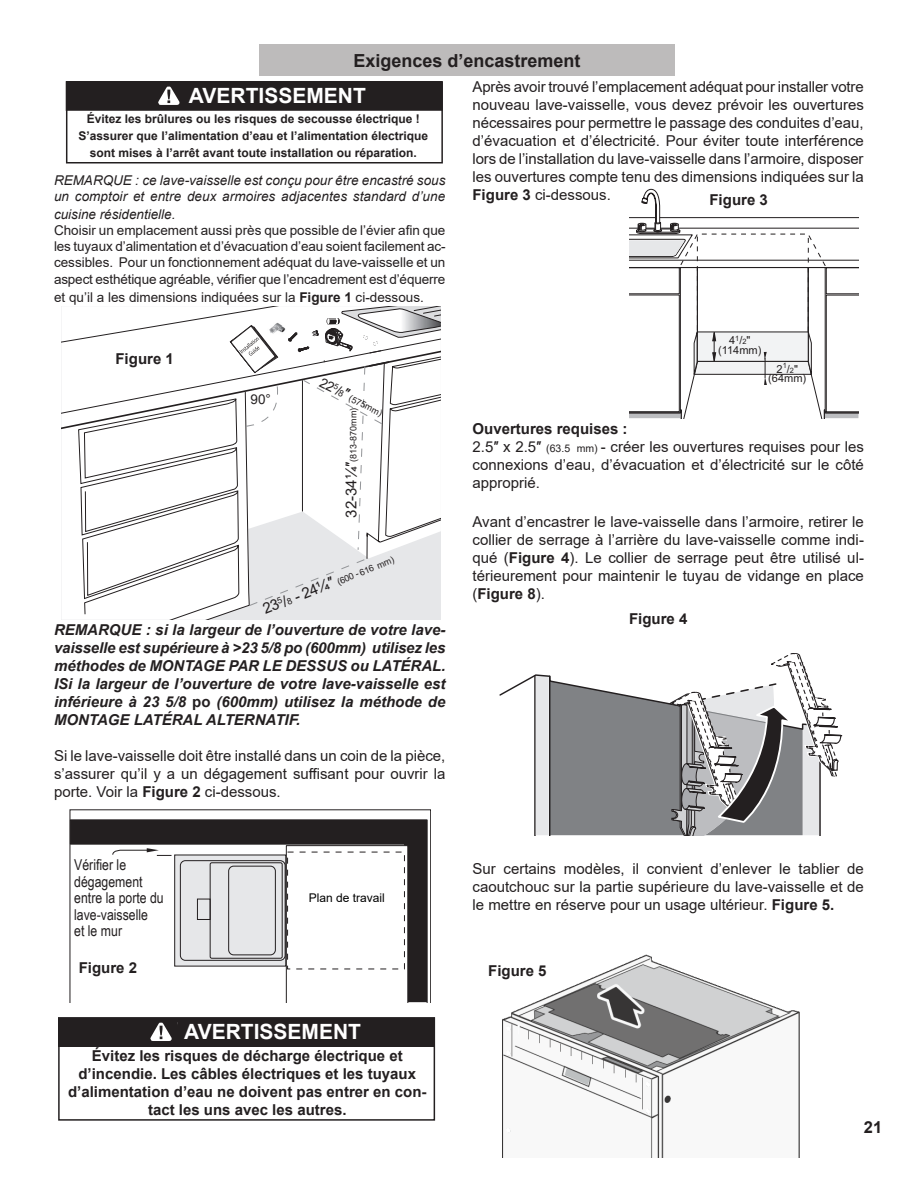
<style>
.page{position:relative;width:918px;height:1188px;background:#fff}
.page>*{position:absolute;margin:0;border:0;box-sizing:border-box;transform-origin:0 0}
.t1{font:900 28.5px "Helvetica";color:#fff;scale:.96 1}
.t2{font:700 21px "Arial";color:#fff}
.t3{font:700 18px "Arial";color:#231f20}
.t4{font:700 16.5px "Arial";color:#231f20}
.t5{font:15px/18px "Arial";color:#231f20;text-align:justify}
.t6{font:italic 700 15px/18px "Arial";color:#231f20;text-align:justify}
.t7{font:700 15px/18px "Arial";color:#231f20;text-align:center}
.Figures{font:15px/16.5px "Arial Narrow";color:#231f20}
.t8{font:13.5px/16.2px "Arial";letter-spacing:-.01em;color:#231f20;text-align:justify}
.t9{font:italic 13.5px/16.2px "Arial";color:#231f20}
.Warning_Caution_Text{font:700 12px/17.2px "Arial";color:#231f20;text-align:center}
.t10{font:12px "Arial";color:#000}
.t11{font:11.1px/9.9px "Arial";color:#231f20;text-align:center}
.t12{font:9px "Arial";color:#231f20}
.s1{font-weight:700}
.s2{font-size:13.5px}
.s3{font-size:15px}
.s4{font-style:normal}
.s5{font-size:7.35px}
.s6{font-size:10.5px}
</style>
<div class="page">
<img style="left:502px;top:954px;width:298px;height:204px">
<svg style="left:70px;top:809px;width:361px;height:193px"></svg>
<svg style="left:180px;top:845px;width:228px;height:157px"></svg>
<svg style="left:112px;top:848px;width:60px;height:36px"></svg>
<svg style="left:61px;top:606px;width:380px;height:14px"></svg>
<svg style="left:61px;top:306px;width:380px;height:300px"></svg>
<div style="left:259px;top:45px;width:415px;height:31px;background:#bdbbbb"></div>
<div style="left:66px;top:81px;width:377px;height:83px;border:2px solid #231f20"></div>
<div style="left:66px;top:82px;width:376px;height:28px;background:#231f20"></div>
<div style="left:66px;top:81px;width:377px;height:30px;border:1px solid #231f20"></div>
<svg style="left:158px;top:86px;width:22px;height:19px"></svg>
<div style="left:58px;top:1017px;width:377px;height:104px;border:2px solid #231f20"></div>
<div style="left:58px;top:1018px;width:376px;height:28px;background:#231f20"></div>
<div style="left:58px;top:1017px;width:377px;height:30px;border:1px solid #231f20"></div>
<svg style="left:150px;top:1022px;width:22px;height:19px"></svg>
<svg style="left:499px;top:653px;width:344px;height:182px"></svg>
<svg style="left:629px;top:189px;width:229px;height:229px"></svg>
<div style="left:183px;top:82px;width:224px;height:26px;background:#231f20"></div>
<p class="t3" style="left:353px;top:48px;width:229px">Exigences d’encastrement</p>
<p class="t1" style="left:186px;top:78px;width:155px">WARNING</p>
<p class="Warning_Caution_Text" style="left:79px;top:110px;width:351px">Évitez les brûlures ou les risques de secousse électrique !<br>S’assurer que l’alimentation d’eau et l’alimentation électrique sont mises à l’arrêt avant toute installation ou réparation.</p>
<p class="t2" style="left:189px;top:80px;width:178px">AVERTISSEMENT</p>
<p class="t9" style="left:54px;top:172px;width:393px">REMARQUE : ce lave-vaisselle est conçu pour être encastré sous un comptoir et entre deux armoires adjacentes standard d’une</p>
<p class="t9" style="left:54px;top:206px;width:123px">cuisine résidentielle.</p>
<p class="t8" style="left:54px;top:222px;width:393px">Choisir un emplacement aussi près que possible de l’évier afin que les tuyaux d’alimentation et d’évacuation d’eau soient facilement ac&shy;cessibles. Pour un fonctionnement adéquat du lave-vaisselle et un aspect esthétique agréable, vérifier que l’encadrement est d’équerre</p>
<p class="t8" style="left:54px;top:289px;width:371px">et qu’il a les dimensions indiquées sur la <span class="s1">Figure 1</span> ci-dessous.</p>
<p class="t7" style="left:116px;top:350px;width:60px">Figure 1</p>
<p class="t8" style="left:251px;top:391px;width:22px">90°</p>
<p class="t12" style="left:323px;top:378px;width:70px;rotate:26deg"><span class="s2">22</span><sup>5</sup><span class="s2">/</span>8<span class="s3">″</span> (575mm)</p>
<p class="t12" style="left:347px;top:518px;width:112px;rotate:-90deg"><span class="s3">32-34¼″</span>(813-870mm)</p>
<p class="t12" style="left:262px;top:606px;width:141px;rotate:-22deg"><span class="s3">23</span><sup>5</sup><span class="s3">/</span>8 <span class="s3">- 24¼″</span> (600 - 616 mm)</p>
<p class="t6" style="left:54px;top:621px;width:393px">REMARQUE : si la largeur de l’ouverture de votre lave&shy;vaisselle est supérieure à &gt;23 5/8 po (600mm) utilisez les méthodes de MONTAGE PAR LE DESSUS ou LATÉRAL.<br>ISi la largeur de l’ouverture de votre lave-vaisselle est inférieure à 23 5/8 <span class="s4">po</span> (600mm) utilisez la méthode de MONTAGE LATÉRAL ALTERNATIF.</p>
<p class="t5" style="left:54px;top:746px;width:393px">Si le lave-vaisselle doit être installé dans un coin de la pièce, s’assurer qu’il y a un dégagement suffisant pour ouvrir la porte. Voir la <span class="s1">Figure 2</span> ci-dessous.</p>
<p class="Figures" style="left:74px;top:856px;width:70px">Vérifier le dégagement</p>
<p class="Figures" style="left:74px;top:889px;width:91px">entre la porte du lave-vaisselle</p>
<p class="Figures" style="left:74px;top:922px;width:49px">et le mur</p>
<p class="t7" style="left:79px;top:958px;width:60px">Figure 2</p>
<p class="t10" style="left:309px;top:890px;width:78px">Plan de travail</p>
<p class="t1" style="left:178px;top:1014px;width:155px">WARNING</p>
<p class="t2" style="left:184px;top:1017px;width:178px">AVERTISSEMENT</p>
<p class="t7" style="left:68px;top:1047px;width:360px">Évitez les risques de décharge électrique et d’incendie. Les câbles électriques et les tuyaux d’alimentation d’eau ne doivent pas entrer en con&shy;tact les uns avec les autres.</p>
<p class="t5" style="left:472px;top:77px;width:393px">Après avoir trouvé l’emplacement adéquat pour installer votre nouveau lave-vaisselle, vous devez prévoir les ouvertures nécessaires pour permettre le passage des conduites d’eau, d’évacuation et d’électricité. Pour éviter toute interférence lors de l’installation du lave-vaisselle dans l’armoire, disposer les ouvertures compte tenu des dimensions indiquées sur la <span class="s1">Figure 3</span> ci-dessous.</p>
<p class="t7" style="left:710px;top:191px;width:60px">Figure 3</p>
<p class="t11" style="left:718px;top:336px;width:45px">4<sup>1</sup>/<span class="s5">2</span>" (114mm)</p>
<p class="t11" style="left:768px;top:364px;width:40px">2<sup>1</sup>/<span class="s5">2</span>" (64mm)</p>
<p class="t7" style="left:472px;top:420px;width:157px">Ouvertures requises :</p>
<p class="t5" style="left:472px;top:437px;width:393px">2.5″ x 2.5″ <span class="s6">(63.5 mm)</span> - créer les ouvertures requises pour les connexions d’eau, d’évacuation et d’électricité sur le côté approprié.</p>
<p class="t5" style="left:472px;top:512px;width:393px">Avant d’encastrer le lave-vaisselle dans l’armoire, retirer le collier de serrage à l’arrière du lave-vaisselle comme indi&shy;qué (<span class="s1">Figure 4</span>). Le collier de serrage peut être utilisé ul&shy;térieurement pour maintenir le tuyau de vidange en place (<span class="s1">Figure 8</span>).</p>
<p class="t7" style="left:629px;top:610px;width:60px">Figure 4</p>
<p class="t5" style="left:472px;top:859px;width:393px">Sur certains modèles, il convient d’enlever le tablier de caoutchouc sur la partie supérieure du lave-vaisselle et de le mettre en réserve pour un usage ultérieur. <span class="s1">Figure 5.</span></p>
<p class="t7" style="left:488px;top:962px;width:60px">Figure 5</p>
<p class="t4" style="left:864px;top:1116px;width:20px">21</p>
</div>
